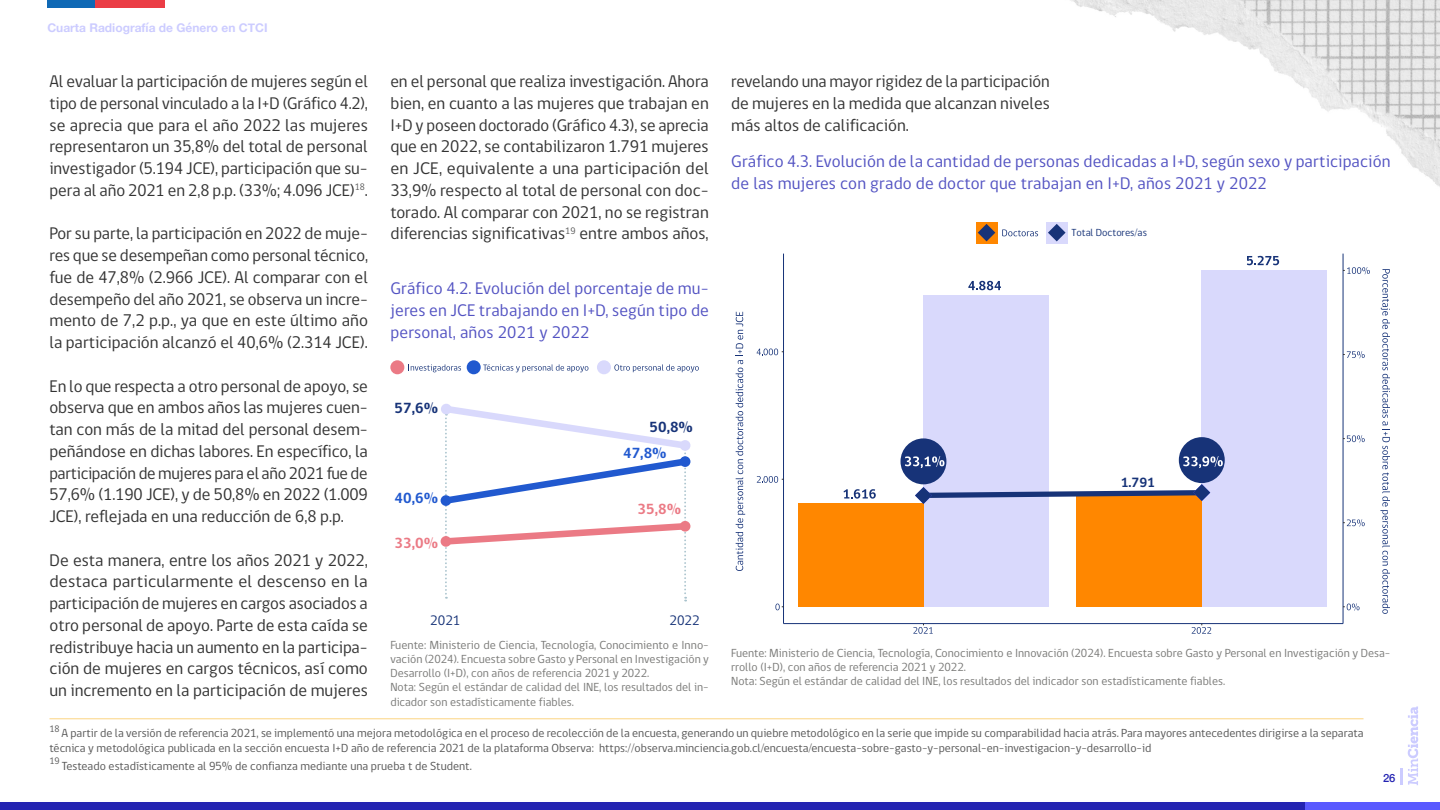
<style>
.page{position:relative;width:1440px;height:810px;background:#fff}
.page>*{position:absolute;margin:0;border:0;box-sizing:border-box;transform-origin:0 0}
.t1{font:17.25px/21.8px "gob CL";color:#333;text-align:justify}
.t2{font:17.25px/21.8px "gob CL";letter-spacing:.01em;color:#5252c2}
.t3{font:700 15px "gob CL";color:#eb7a85}
.t4{font:700 15px "gob CL";color:#2159cf}
.t5{font:700 15px "gob CL";color:#173378}
.t6{font:14.1px "gob CL";color:#173378}
.t7{font:700 13.73px "gob CL";color:#173378}
.t8{font:12px/14.2px "gob CL";color:#7a7a78}
.t9{font:12px/14.2px "gob CL";color:#575757}
.t10{font:700 12px "Helvetica Neue";color:#ccf}
.t11{font:500 11.25px "Helvetica Neue";color:#2424b2}
.t12{font:10.5px "gob CL";color:#173378}
.t13{font:9.6px "gob CL";color:#575757}
</style>
<div class="page">
<hr style="left:1400px;top:769px;width:3px;height:16px;background:#ccf">
<svg style="left:1408px;top:706px;width:10px;height:79px"></svg>
<div style="left:0;top:802px;width:1305px;height:8px;background:#2424b2"></div>
<div style="left:1305px;top:802px;width:135px;height:8px;background:#5a5aff"></div>
<div style="left:47px;top:0;width:48px;height:8px;background:#0f69b5"></div>
<div style="left:95px;top:0;width:69px;height:8px;background:#eb3d45"></div>
<img style="left:1070px;top:0;width:370px;height:286px">
<hr style="left:50px;top:718px;width:1314px;height:1px;background:#fcd482">
<svg style="left:410px;top:364px;width:51px;height:8px"></svg>
<svg style="left:614px;top:364px;width:85px;height:8px"></svg>
<svg style="left:483px;top:364px;width:105px;height:8px"></svg>
<div style="left:390px;top:360px;width:14px;height:14px;background:#eb7a85;border-radius:50%"></div>
<div style="left:597px;top:360px;width:14px;height:14px;background:#d9d9fc;border-radius:50%"></div>
<div style="left:467px;top:360px;width:14px;height:14px;background:#2159cf;border-radius:50%"></div>
<svg style="left:440px;top:406px;width:251px;height:196px"></svg>
<div style="left:441px;top:536px;width:10px;height:11px;background:#eb7a85;border-radius:50%"></div>
<div style="left:441px;top:495px;width:10px;height:11px;background:#2159cf;border-radius:50%"></div>
<div style="left:680px;top:521px;width:10px;height:11px;background:#eb7a85;border-radius:50%"></div>
<div style="left:680px;top:456px;width:10px;height:11px;background:#2159cf;border-radius:50%"></div>
<div style="left:680px;top:440px;width:10px;height:11px;background:#d9d9fc;border-radius:50%"></div>
<div style="left:441px;top:404px;width:11px;height:10px;background:#d9d9fc;border-radius:50%"></div>
<svg style="left:997px;top:222px;width:1px;height:22px"></svg>
<div style="left:976px;top:222px;width:21px;height:22px;background:#ff8700"></div>
<svg style="left:978px;top:224px;width:17px;height:17px"></svg>
<div style="left:1046px;top:222px;width:22px;height:22px;background:#d9d9fc"></div>
<svg style="left:1048px;top:224px;width:18px;height:17px"></svg>
<svg style="left:1002px;top:229px;width:36px;height:7px"></svg>
<div style="left:1202px;top:270px;width:125px;height:337px;background:#d9d9fc"></div>
<div style="left:1179px;top:437px;width:46px;height:46px;background:#173378;border-radius:50%"></div>
<div style="left:923px;top:295px;width:126px;height:312px;background:#d9d9fc"></div>
<div style="left:901px;top:438px;width:45px;height:46px;background:#173378;border-radius:50%"></div>
<div style="left:798px;top:504px;width:125px;height:103px;background:#ff8700"></div>
<div style="left:1077px;top:493px;width:125px;height:114px;background:#ff8700"></div>
<svg style="left:968px;top:281px;width:33px;height:9px"></svg>
<svg style="left:844px;top:489px;width:32px;height:10px"></svg>
<svg style="left:1247px;top:256px;width:32px;height:9px"></svg>
<svg style="left:915px;top:484px;width:295px;height:20px"></svg>
<svg style="left:905px;top:456px;width:39px;height:12px"></svg>
<svg style="left:1183px;top:456px;width:40px;height:12px"></svg>
<hr style="left:783px;top:254px;width:1px;height:370px;background:#173378">
<svg style="left:775px;top:604px;width:9px;height:6px"></svg>
<svg style="left:757px;top:476px;width:27px;height:7px"></svg>
<svg style="left:757px;top:349px;width:27px;height:6px"></svg>
<hr style="left:1343px;top:254px;width:1px;height:370px;background:#173378">
<svg style="left:1343px;top:603px;width:17px;height:8px"></svg>
<svg style="left:1343px;top:519px;width:22px;height:8px"></svg>
<svg style="left:1343px;top:435px;width:22px;height:7px"></svg>
<svg style="left:1343px;top:351px;width:22px;height:7px"></svg>
<svg style="left:1343px;top:267px;width:27px;height:7px"></svg>
<hr style="left:784px;top:623px;width:559px;height:1px;background:#173378">
<svg style="left:913px;top:624px;width:20px;height:10px"></svg>
<svg style="left:1192px;top:624px;width:19px;height:10px"></svg>
<svg style="left:736px;top:312px;width:9px;height:259px"></svg>
<svg style="left:1380px;top:269px;width:10px;height:345px"></svg>
<p class="t10" style="left:47px;top:19px;width:222px">Cuarta Radiografía de Género en CTCI</p>
<p class="t1" style="left:50px;top:71px;width:320px">Al evaluar la participación de mujeres según el tipo de personal vinculado a la I+D (Gráfico 4.2), se aprecia que para el año 2022 las mujeres representaron un 35,8% del total de personal investigador (5.194 JCE), participación que su&shy;pera al año 2021 en 2,8 p.p. (33%; 4.096 JCE)<sup>18</sup>.</p>
<p class="t1" style="left:50px;top:223px;width:320px">Por su parte, la participación en 2022 de muje&shy;res que se desempeñan como personal técnico, fue de 47,8% (2.966 JCE). Al comparar con el desempeño del año 2021, se observa un incre&shy;mento de 7,2 p.p., ya que en este último año la participación alcanzó el 40,6% (2.314 JCE).</p>
<p class="t1" style="left:50px;top:375px;width:320px">En lo que respecta a otro personal de apoyo, se observa que en ambos años las mujeres cuen&shy;tan con más de la mitad del personal desem&shy;peñándose en dichas labores. En específico, la participación de mujeres para el año 2021 fue de 57,6% (1.190 JCE), y de 50,8% en 2022 (1.009<br>JCE), reflejada en una reducción de 6,8 p.p.</p>
<p class="t1" style="left:50px;top:549px;width:320px">De esta manera, entre los años 2021 y 2022, destaca particularmente el descenso en la participación de mujeres en cargos asociados a otro personal de apoyo. Parte de esta caída se redistribuye hacia un aumento en la participa&shy;ción de mujeres en cargos técnicos, así como un incremento en la participación de mujeres</p>
<p class="t13" style="left:50px;top:722px;width:12px">18</p>
<p class="t9" style="left:50px;top:727px;width:1316px;text-indent:12px">A partir de la versión de referencia 2021, se implementó una mejora metodológica en el proceso de recolección de la encuesta, generando un quiebre metodológico en la serie que impide su comparabilidad hacia atrás. Para mayores antecedentes dirigirse a la separata técnica y metodológica publicada en la sección encuesta I+D año de referencia 2021 de la plataforma Observa: https://observa.minciencia.gob.cl/encuesta/encuesta-sobre-gasto-y-personal-en-investigacion-y-desarrollo-id</p>
<p class="t13" style="left:50px;top:754px;width:12px">19</p>
<p class="t9" style="left:62px;top:759px;width:411px">Testeado estadísticamente al 95% de confianza mediante una prueba t de Student.</p>
<p class="t1" style="left:390px;top:71px;width:320px">en el personal que realiza investigación. Ahora bien, en cuanto a las mujeres que trabajan en I+D y poseen doctorado (Gráfico 4.3), se aprecia que en 2022, se contabilizaron 1.791 mujeres en JCE, equivalente a una participación del 33,9% respecto al total de personal con doc&shy;torado. Al comparar con 2021, no se registran diferencias significativas<sup>19</sup> entre ambos años,</p>
<p class="t1" style="left:731px;top:71px;width:320px">revelando una mayor rigidez de la participación de mujeres en la medida que alcanzan niveles más altos de calificación.</p>
<p class="t2" style="left:731px;top:151px;width:661px">Gráfico 4.3. Evolución de la cantidad de personas dedicadas a I+D, según sexo y participación de las mujeres con grado de doctor que trabajan en I+D, años 2021 y 2022</p>
<p class="t12" style="left:1071px;top:226px;width:77px">Total Doctores/as</p>
<p class="t2" style="left:390px;top:278px;width:320px;text-align:justify">Gráfico 4.2. Evolución del porcentaje de mu&shy;jeres en JCE trabajando en I+D, según tipo de personal, años 2021 y 2022</p>
<p class="t5" style="left:395px;top:398px;width:45px">57,6%</p>
<p class="t5" style="left:649px;top:417px;width:45px">50,8%</p>
<p class="t4" style="left:623px;top:442px;width:45px">47,8%</p>
<p class="t7" style="left:1121px;top:473px;width:36px">1.791</p>
<p class="t4" style="left:395px;top:487px;width:45px">40,6%</p>
<p class="t3" style="left:638px;top:499px;width:45px">35,8%</p>
<p class="t3" style="left:395px;top:533px;width:45px">33,0%</p>
<p class="t6" style="left:430px;top:611px;width:32px">2021</p>
<p class="t6" style="left:669px;top:611px;width:32px">2022</p>
<p class="t8" style="left:390px;top:638px;width:320px">Fuente: Ministerio de Ciencia, Tecnología, Conocimiento e Inno&shy;vación (2024). Encuesta sobre Gasto y Personal en Investigación y Desarrollo (I+D), con años de referencia 2021 y 2022.<br>Nota: Según el estándar de calidad del INE, los resultados del in&shy;dicador son estadísticamente fiables.</p>
<p class="t8" style="left:731px;top:646px;width:661px">Fuente: Ministerio de Ciencia, Tecnología, Conocimiento e Innovación (2024). Encuesta sobre Gasto y Personal en Investigación y Desa&shy;rrollo (I+D), con años de referencia 2021 y 2022.<br>Nota: Según el estándar de calidad del INE, los resultados del indicador son estadísticamente fiables.</p>
<p class="t11" style="left:1383px;top:768px;width:14px">26</p>
</div>
